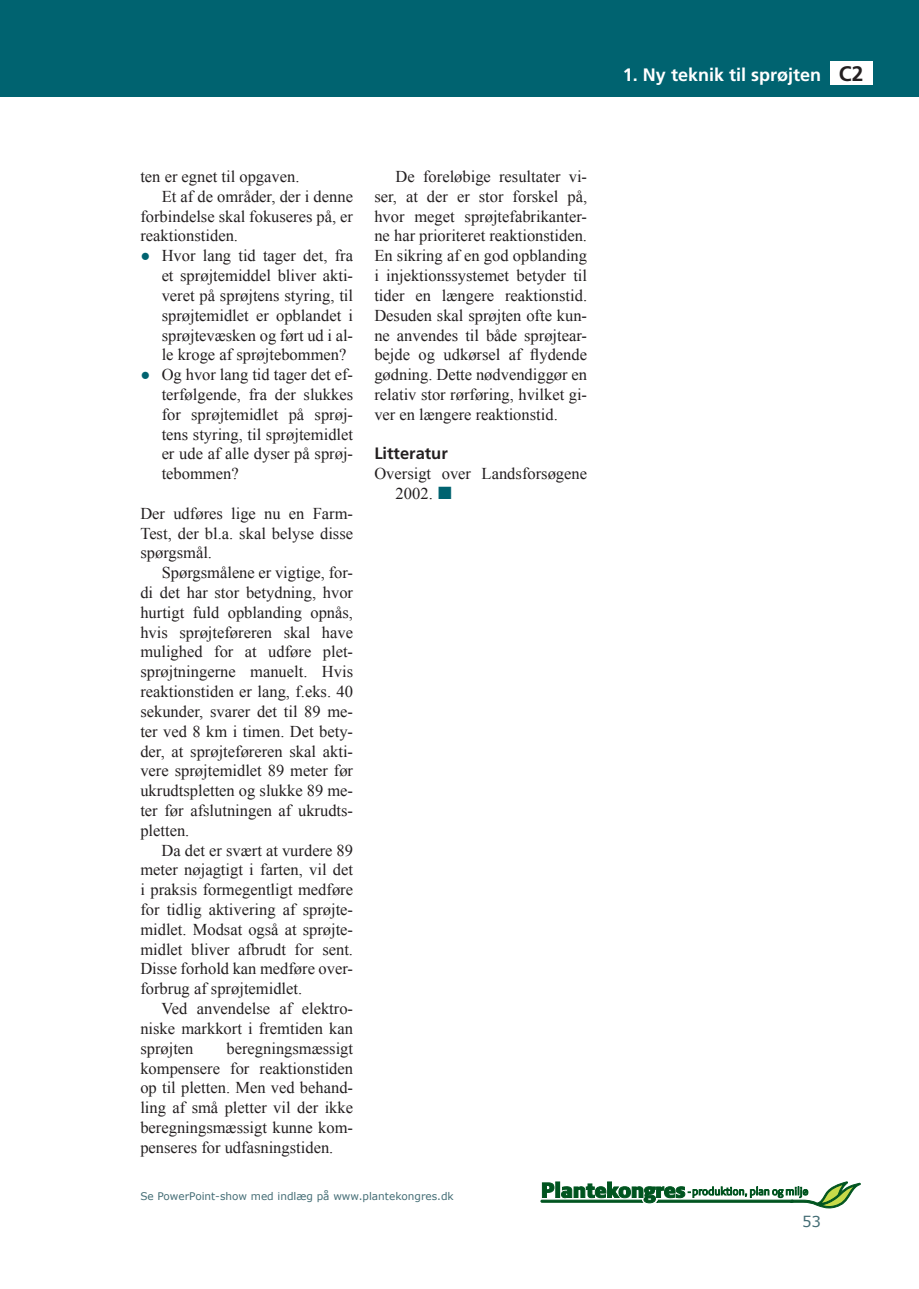
<style>
.page{position:relative;width:919px;height:1289px;background:#fff}
.page>*{position:absolute;margin:0;border:0;box-sizing:border-box;transform-origin:0 0}
.t1{font:700 18px "Frutiger";color:#fff}
.t2{font:16.5px/19.8px "Times New Roman";color:#231f20;text-align:justify}
.t3{font:700 16.5px "Frutiger";color:#231f20}
.t4{font:15px "Verdana";color:#446d75}
.t5{font:10.5px "Verdana";color:#446d75}
.s1{color:#006370}
.s2{font-size:27px;color:#006370}
.s3{font-size:21px;color:#231f20}
</style>
<div class="page">
<div style="left:0;top:1px;width:918px;height:96px;background:#006370"></div>
<svg style="left:540px;top:1181px;width:320px;height:27px"></svg>
<div style="left:829px;top:62px;width:43px;height:23px;background:#fff"></div>
<p class="t2" style="left:140px;top:166px;width:161px">ten er egnet til opgaven.</p>
<p class="t2" style="left:162px;top:186px;width:193px">Et af de områder, der i denne</p>
<p class="t2" style="left:140px;top:206px;width:214px">forbindelse skal fokuseres på, er</p>
<p class="t2" style="left:140px;top:226px;width:99px">reaktionstiden.</p>
<p class="t2" style="left:162px;top:245px;width:193px;text-indent:-21px"><span class="s1">●</span> Hvor lang tid tager det, fra et sprøjtemiddel bliver akti&shy;veret på sprøjtens styring, til sprøjtemidlet er opblandet i sprøjtevæsken og ført ud i al&shy;le kroge af sprøjtebommen?</p>
<p class="t2" style="left:162px;top:364px;width:193px;text-indent:-21px"><span class="s1">●</span> Og hvor lang tid tager det ef&shy;terfølgende, fra der slukkes for sprøjtemidlet på sprøj&shy;tens styring, til sprøjtemidlet er ude af alle dyser på sprøj&shy;tebommen?</p>
<p class="t2" style="left:140px;top:503px;width:214px">Der udføres lige nu en Farm-Test, der bl.a. skal belyse disse spørgsmål.</p>
<p class="t2" style="left:140px;top:562px;width:214px;text-indent:21px">Spørgsmålene er vigtige, for&shy;di det har stor betydning, hvor hurtigt fuld opblanding opnås, hvis sprøjteføreren skal have mulighed for at udføre plet&shy;sprøjtningerne manuelt. Hvis reaktionstiden er lang, f.eks. 40 sekunder, svarer det til 89 me&shy;ter ved 8 km i timen. Det bety&shy;der, at sprøjteføreren skal akti&shy;vere sprøjtemidlet 89 meter før ukrudtspletten og slukke 89 me&shy;ter før afslutningen af ukrudts&shy;pletten.</p>
<p class="t2" style="left:140px;top:839px;width:214px;text-indent:21px">Da det er svært at vurdere 89 meter nøjagtigt i farten, vil det i praksis formegentligt medføre for tidlig aktivering af sprøjte&shy;midlet. Modsat også at sprøjte&shy;midlet bliver afbrudt for sent.<br>Disse forhold kan medføre over&shy;forbrug af sprøjtemidlet.</p>
<p class="t2" style="left:140px;top:998px;width:214px;text-indent:21px">Ved anvendelse af elektro&shy;niske markkort i fremtiden kan sprøjten</p>
<p class="t2" style="left:140px;top:1037px;width:214px;text-indent:86px">beregningsmæssigt kompensere for reaktionstiden op til pletten. Men ved behand&shy;ling af små pletter vil der ikke beregningsmæssigt kunne kom&shy;penseres for udfasningstiden.</p>
<p class="t2" style="left:374px;top:166px;width:214px;text-indent:21px">De foreløbige resultater vi&shy;ser, at der er stor forskel på, hvor meget sprøjtefabrikanter&shy;ne har prioriteret reaktionstiden.<br>En sikring af en god opblanding i injektionssystemet betyder til tider en længere reaktionstid.<br>Desuden skal sprøjten ofte kun&shy;ne anvendes til både sprøjtear&shy;bejde og udkørsel af flydende gødning. Dette nødvendiggør en relativ stor rørføring, hvilket gi&shy;ver en længere reaktionstid.</p>
<p class="t3" style="left:374px;top:444px;width:75px">Litteratur</p>
<p class="t2" style="left:395px;top:463px;width:193px;text-indent:-21px">Oversigt over Landsforsøgene<br>2002. <span class="s2">■</span></p>
<p class="t5" style="left:140px;top:1189px;width:315px">Se PowerPoint-show med indlæg på www.plantekongres.dk</p>
<p class="t1" style="left:623px;top:64px;width:242px">1. Ny teknik til sprøjten <span class="s3">C2</span></p>
<p class="t4" style="left:802px;top:1212px;width:21px">53</p>
</div>
